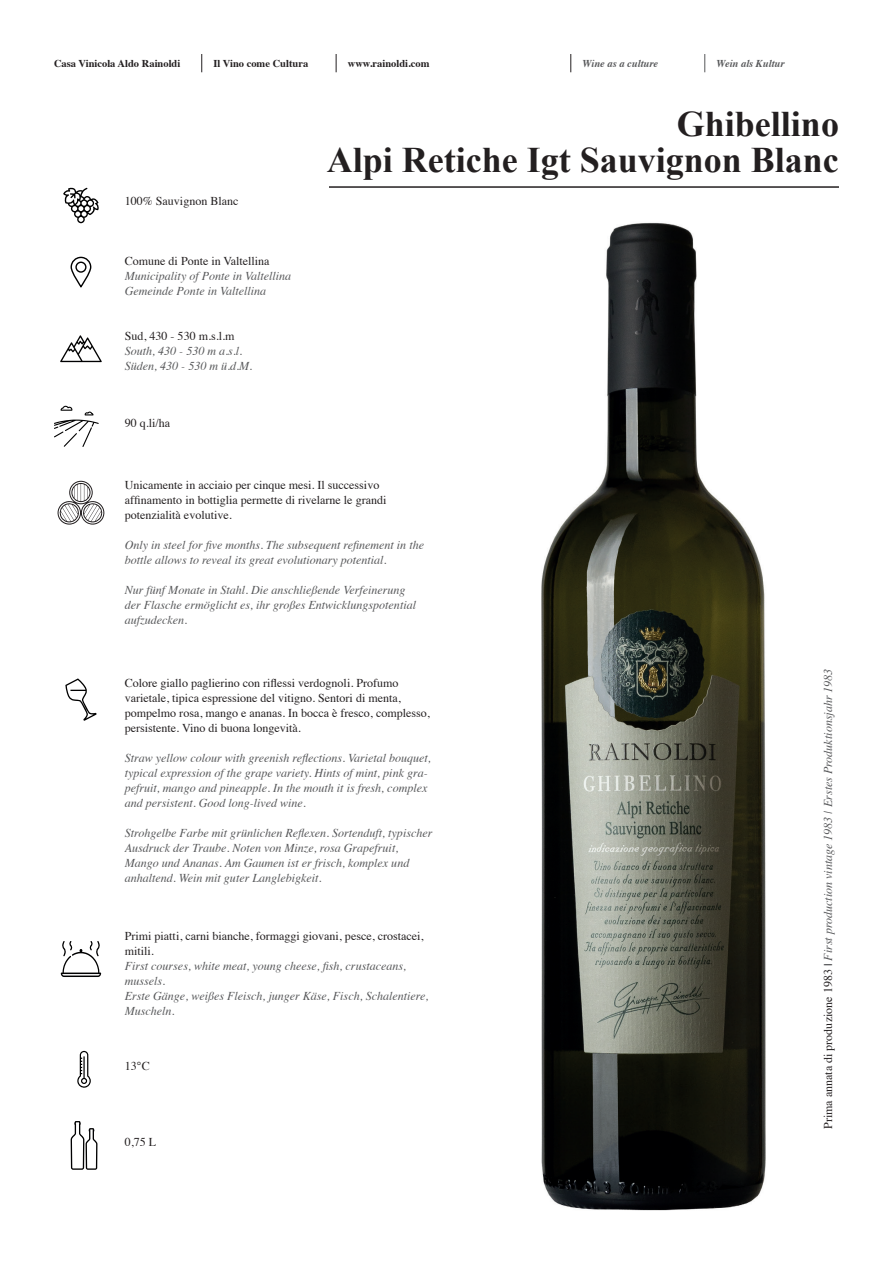
<style>
.page{position:relative;width:893px;height:1263px;background:#fff}
.page>*{position:absolute;margin:0;border:0;box-sizing:border-box;transform-origin:0 0}
.t1{font:700 36px/36px "Times New Roman";color:#231f20;text-align:right}
.t2{font:italic 12px/15px "Times";color:#57585a}
.t3{font:12px/15px "Times";color:#231f20}
.t4{font:700 10.5px "Times";color:#231f20}
.t5{font:italic 700 10.5px "Times";color:#57585a}
.s1{font-style:normal;color:#231f20}
.s2{font-weight:700;font-style:normal}
</style>
<div class="page">
<svg style="left:201px;top:54px;width:1px;height:18px"></svg>
<svg style="left:336px;top:54px;width:1px;height:18px"></svg>
<svg style="left:704px;top:54px;width:1px;height:18px"></svg>
<svg style="left:570px;top:54px;width:1px;height:18px"></svg>
<hr style="left:329px;top:186px;width:510px;height:2px;background:#231f20">
<img style="left:541px;top:222px;width:225px;height:989px">
<svg style="left:70px;top:256px;width:22px;height:32px"></svg>
<svg style="left:60px;top:335px;width:42px;height:27px"></svg>
<svg style="left:57px;top:481px;width:48px;height:44px"></svg>
<svg style="left:61px;top:941px;width:40px;height:36px"></svg>
<svg style="left:71px;top:1121px;width:26px;height:49px"></svg>
<svg style="left:65px;top:678px;width:32px;height:43px"></svg>
<svg style="left:63px;top:187px;width:36px;height:36px"></svg>
<svg style="left:54px;top:406px;width:45px;height:41px"></svg>
<svg style="left:77px;top:1051px;width:14px;height:37px"></svg>
<p class="t4" style="left:54px;top:53px;width:128px">Casa Vinicola Aldo Rainoldi</p>
<p class="t4" style="left:213px;top:53px;width:96px">Il Vino come Cultura</p>
<p class="t4" style="left:348px;top:53px;width:83px">www.rainoldi.com</p>
<p class="t5" style="left:582px;top:54px;width:77px">Wine as a culture</p>
<p class="t5" style="left:716px;top:54px;width:70px">Wein als Kultur</p>
<p class="t3" style="left:125px;top:192px;width:115px">100% Sauvignon Blanc</p>
<p class="t3" style="left:125px;top:253px;width:146px">Comune di Ponte in Valtellina</p>
<p class="t2" style="left:125px;top:268px;width:168px">Municipality of Ponte in Valtellina<br>Gemeinde Ponte in Valtellina</p>
<p class="t3" style="left:125px;top:328px;width:111px">Sud, 430 - 530 m.s.l.m</p>
<p class="t2" style="left:125px;top:343px;width:129px">South, 430 - 530 m a.s.l.<br>Süden, 430 - 530 m ü.d.M.</p>
<p class="t3" style="left:125px;top:415px;width:47px">90 q.li/ha</p>
<h1 class="t1" style="left:327px;top:105px;width:514px">Ghibellino<br>Alpi Retiche Igt Sauvignon Blanc</h1>
<p class="t3" style="left:125px;top:477px;width:263px">Unicamente in acciaio per cinque mesi. Il successivo affinamento in bottiglia permette di rivelarne le grandi potenzialità evolutive.</p>
<p class="t2" style="left:125px;top:537px;width:301px">Only in steel for five months. The subsequent refinement in the bottle allows to reveal its great evolutionary potential.</p>
<p class="t2" style="left:125px;top:582px;width:293px">Nur fünf Monate in Stahl. Die anschließende Verfeinerung der Flasche ermöglicht es, ihr großes Entwicklungspotential aufzudecken.</p>
<p class="t3" style="left:125px;top:674px;width:306px">Colore giallo paglierino con riflessi verdognoli. Profumo varietale, tipica espressione del vitigno. Sentori di menta, pompelmo rosa, mango e ananas. In bocca è fresco, complesso, persistente. Vino di buona longevità.</p>
<p class="t2" style="left:125px;top:750px;width:308px">Straw yellow colour with greenish reflections. Varietal bouquet, typical expression of the grape variety. Hints of mint, pink gra&shy;pefruit, mango and pineapple. In the mouth it is fresh, complex and persistent. Good long-lived wine.</p>
<p class="t2" style="left:125px;top:825px;width:309px">Strohgelbe Farbe mit grünlichen Reflexen. Sortenduft, typischer Ausdruck der Traube. Noten von Minze, rosa Grapefruit, Mango und Ananas. Am Gaumen ist er frisch, komplex und anhaltend. Wein mit guter Langlebigkeit.</p>
<p class="t3" style="left:125px;top:927px;width:300px">Primi piatti, carni bianche, formaggi giovani, pesce, crostacei, mitili.</p>
<p class="t2" style="left:125px;top:958px;width:305px">First courses, white meat, young cheese, fish, crustaceans, mussels.<br>Erste Gänge, weißes Fleisch, junger Käse, Fisch, Schalentiere, Muscheln.</p>
<p class="t3" style="left:125px;top:1057px;width:26px">13°C</p>
<p class="t3" style="left:125px;top:1133px;width:33px">0,75 L</p>
<p class="t2" style="left:820px;top:1129px;width:462px;rotate:-90deg"><span class="s1">Prima annata di produzione 1983</span> <span class="s2">|</span> First production vintage 1983 | Erstes Produktionsjahr 1983</p>
</div>
